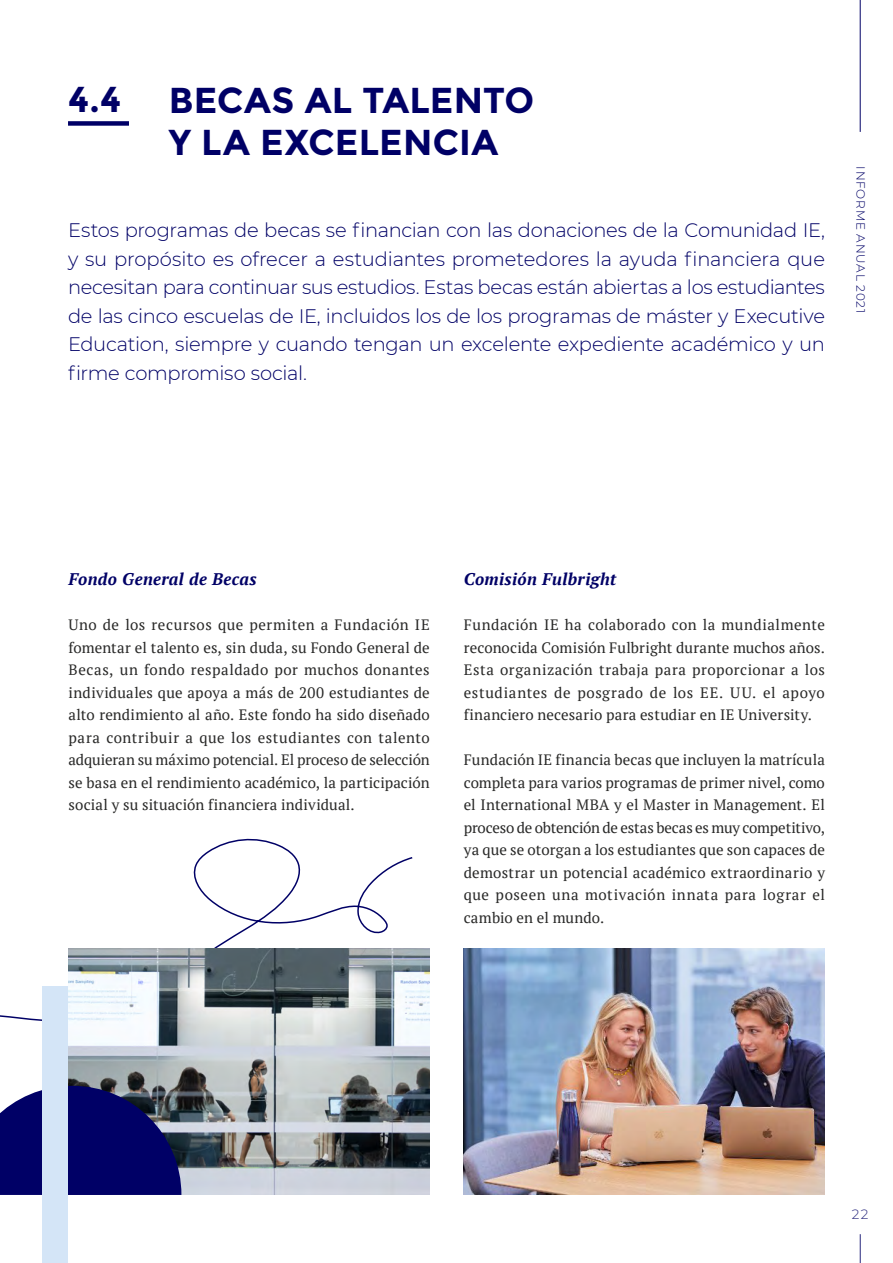
<style>
.page{position:relative;width:893px;height:1263px;background:#fff}
.page>*{position:absolute;margin:0;border:0;box-sizing:border-box;transform-origin:0 0}
._2_SuBChapter_new{font:700 36px/42px "Montserrat";letter-spacing:.01em;color:#006}
._4_Montserrat_intro{font:300 19.5px/28.5px "Montserrat";letter-spacing:-.015em;color:#006;text-align:justify}
._5_Subhead{font:italic 700 16.8px "PT Serif";letter-spacing:.02em;color:#006}
._6_Running_Text{font:15px/22.5px "PT Serif";letter-spacing:.015em;color:#282827;text-align:justify}
.t1{font:300 13.5px "Montserrat";color:#26267d}
.t2{font:300 12px "Montserrat";letter-spacing:.065em;color:#006}
</style>
<div class="page">
<svg style="left:0;top:838px;width:413px;height:248px"></svg>
<img style="left:68px;top:948px;width:361px;height:247px">
<img style="left:463px;top:948px;width:362px;height:247px">
<div style="left:68px;top:121px;width:61px;height:5px;background:#006"></div>
<svg style="left:0;top:1086px;width:181px;height:109px"></svg>
<div style="left:43px;top:986px;width:25px;height:277px;background:#d4e5f7"></div>
<svg style="left:860px;top:1234px;width:1px;height:29px"></svg>
<hr style="left:860px;top:0;width:1px;height:132px;background:#006">
<p class="_2_SuBChapter_new" style="left:68px;top:79px;width:55px">4.4</p>
<p class="_2_SuBChapter_new" style="left:169px;top:79px;width:367px">BECAS AL TALENTO<br>Y LA EXCELENCIA</p>
<p class="_4_Montserrat_intro" style="left:68px;top:215px;width:758px">Estos programas de becas se financian con las donaciones de la Comunidad IE, y su propósito es ofrecer a estudiantes prometedores la ayuda financiera que necesitan para continuar sus estudios. Estas becas están abiertas a los estudiantes de las cinco escuelas de IE, incluidos los de los programas de máster y Executive Education, siempre y cuando tengan un excelente expediente académico y un firme compromiso social.</p>
<p class="t2" style="left:869px;top:166px;width:148px;rotate:90deg">INFORME ANUAL 2021</p>
<p class="_5_Subhead" style="left:69px;top:568px;width:190px">Fondo General de Becas</p>
<p class="_6_Running_Text" style="left:69px;top:613px;width:363px">Uno de los recursos que permiten a Fundación IE fomentar el talento es, sin duda, su Fondo General de Becas, un fondo respaldado por muchos donantes individuales que apoya a más de 200 estudiantes de alto rendimiento al año. Este fondo ha sido diseñado para contribuir a que los estudiantes con talento adquieran su máximo potencial. El proceso de selección se basa en el rendimiento académico, la participación social y su situación financiera individual.</p>
<p class="_5_Subhead" style="left:464px;top:568px;width:154px">Comisión Fulbright</p>
<p class="_6_Running_Text" style="left:464px;top:613px;width:363px">Fundación IE ha colaborado con la mundialmente reconocida Comisión Fulbright durante muchos años.<br>Esta organización trabaja para proporcionar a los estudiantes de posgrado de los EE. UU. el apoyo financiero necesario para estudiar en IE University.</p>
<p class="_6_Running_Text" style="left:464px;top:748px;width:363px">Fundación IE financia becas que incluyen la matrícula completa para varios programas de primer nivel, como el International MBA y el Master in Management. El proceso de obtención de estas becas es muy competitivo, ya que se otorgan a los estudiantes que son capaces de demostrar un potencial académico extraordinario y que poseen una motivación innata para lograr el cambio en el mundo.</p>
<p class="t1" style="left:852px;top:1205px;width:18px">22</p>
</div>
